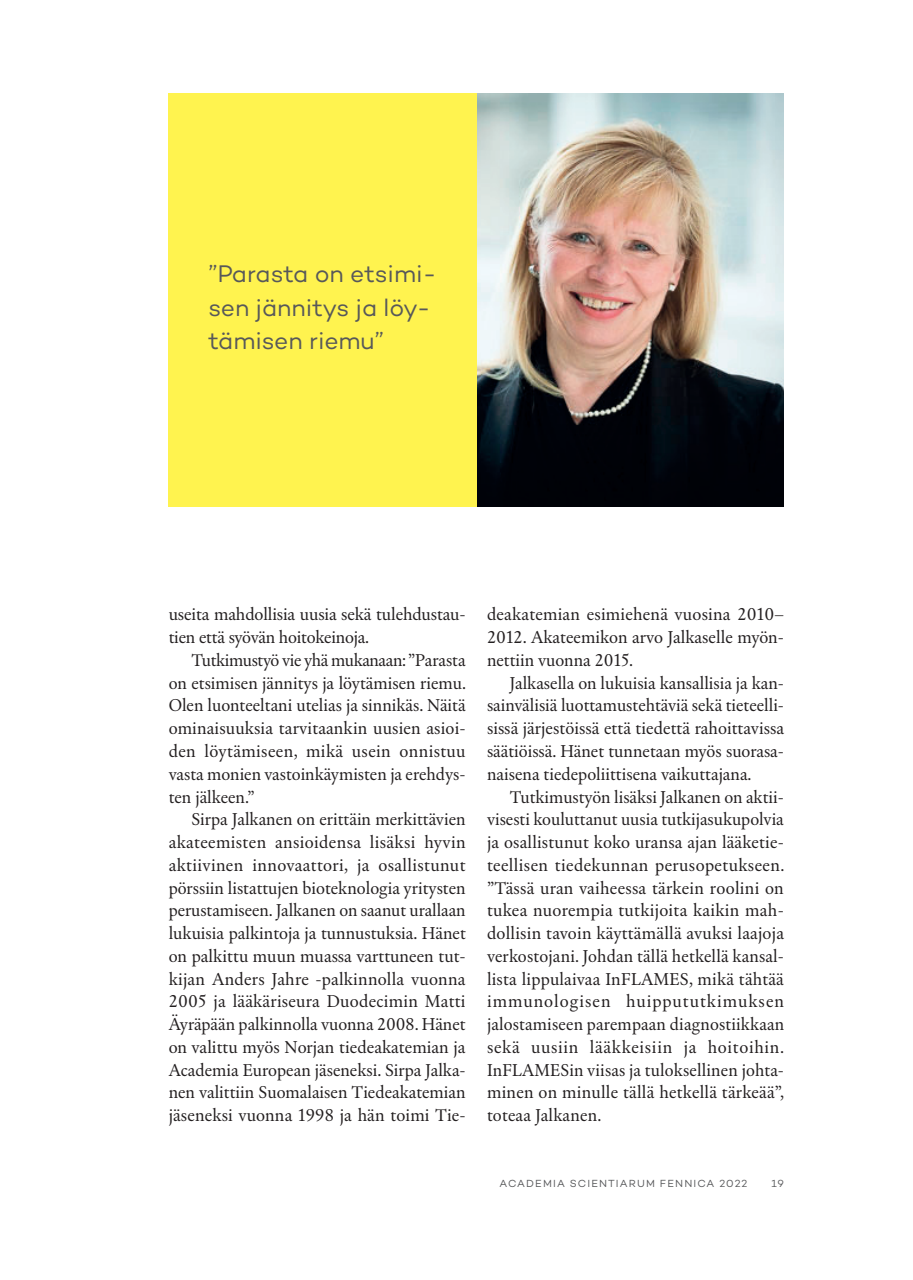
<style>
.page{position:relative;width:913px;height:1280px;background:#fff}
.page>*{position:absolute;margin:0;border:0;box-sizing:border-box;transform-origin:0 0}
.t1{font:24.5px/33.2px "Campton";letter-spacing:-.005em;color:#57585a}
.t2{font:17.5px/22.8px "Chassi S";color:#231f20;text-align:justify}
.t3{font:10.5px "Campton";letter-spacing:.11em;color:#57585a}
</style>
<div class="page">
<img style="left:477px;top:93px;width:307px;height:414px">
<div style="left:169px;top:93px;width:308px;height:414px;background:#fff34f"></div>
<h1 class="t1" style="left:208px;top:257px;width:229px">”Parasta on etsimi&shy;sen jännitys ja löy&shy;tämisen riemu”</h1>
<p class="t2" style="left:169px;top:603px;width:298px">useita mahdollisia uusia sekä tulehdustau&shy;tien että syövän hoitokeinoja.</p>
<p class="t2" style="left:169px;top:649px;width:299px;text-indent:23px">Tutkimustyö vie yhä mukanaan: ”Parasta on etsimisen jännitys ja löytämisen riemu.<br>Olen luonteeltani utelias ja sinnikäs. Näitä ominaisuuksia tarvitaankin uusien asioi&shy;den löytämiseen, mikä usein onnistuu vasta monien vastoinkäymisten ja erehdys&shy;ten jälkeen.”</p>
<p class="t2" style="left:169px;top:808px;width:299px;text-indent:23px">Sirpa Jalkanen on erittäin merkittävien akateemisten ansioidensa lisäksi hyvin aktiivinen innovaattori, ja osallistunut pörssiin listattujen bioteknologia yritysten perustamiseen. Jalkanen on saanut urallaan lukuisia palkintoja ja tunnustuksia. Hänet on palkittu muun muassa varttuneen tut&shy;kijan Anders Jahre -palkinnolla vuonna 2005 ja lääkäriseura Duodecimin Matti Äyräpään palkinnolla vuonna 2008. Hänet on valittu myös Norjan tiedeakatemian ja Academia European jäseneksi. Sirpa Jalka&shy;nen valittiin Suomalaisen Tiedeakatemian jäseneksi vuonna 1998 ja hän toimi Tie-</p>
<p class="t2" style="left:487px;top:603px;width:299px">deakatemian esimiehenä vuosina 2010– 2012. Akateemikon arvo Jalkaselle myön&shy;nettiin vuonna 2015.</p>
<p class="t2" style="left:487px;top:672px;width:298px;text-indent:23px">Jalkasella on lukuisia kansallisia ja kan&shy;sainvälisiä luottamustehtäviä sekä tieteelli&shy;sissä järjestöissä että tiedettä rahoittavissa säätiöissä. Hänet tunnetaan myös suorasa&shy;naisena tiedepoliittisena vaikuttajana.</p>
<p class="t2" style="left:487px;top:785px;width:299px;text-indent:23px">Tutkimustyön lisäksi Jalkanen on aktii&shy;visesti kouluttanut uusia tutkijasukupolvia ja osallistunut koko uransa ajan lääketie&shy;teellisen tiedekunnan perusopetukseen. ”Tässä uran vaiheessa tärkein roolini on tukea nuorempia tutkijoita kaikin mah&shy;dollisin tavoin käyttämällä avuksi laajoja verkostojani. Johdan tällä hetkellä kansal&shy;lista lippulaivaa InFLAMES, mikä tähtää immunologisen huippututkimuksen jalostamiseen parempaan diagnostiikkaan sekä uusiin lääkkeisiin ja hoitoihin.<br>InFLAMESin viisas ja tuloksellinen johta&shy;minen on minulle tällä hetkellä tärkeää”, toteaa Jalkanen.</p>
<p class="t3" style="left:499px;top:1177px;width:249px">ACADEMIA SCIENTIARUM FENNICA 2022</p>
<p class="t3" style="left:771px;top:1177px;width:14px">19</p>
</div>
